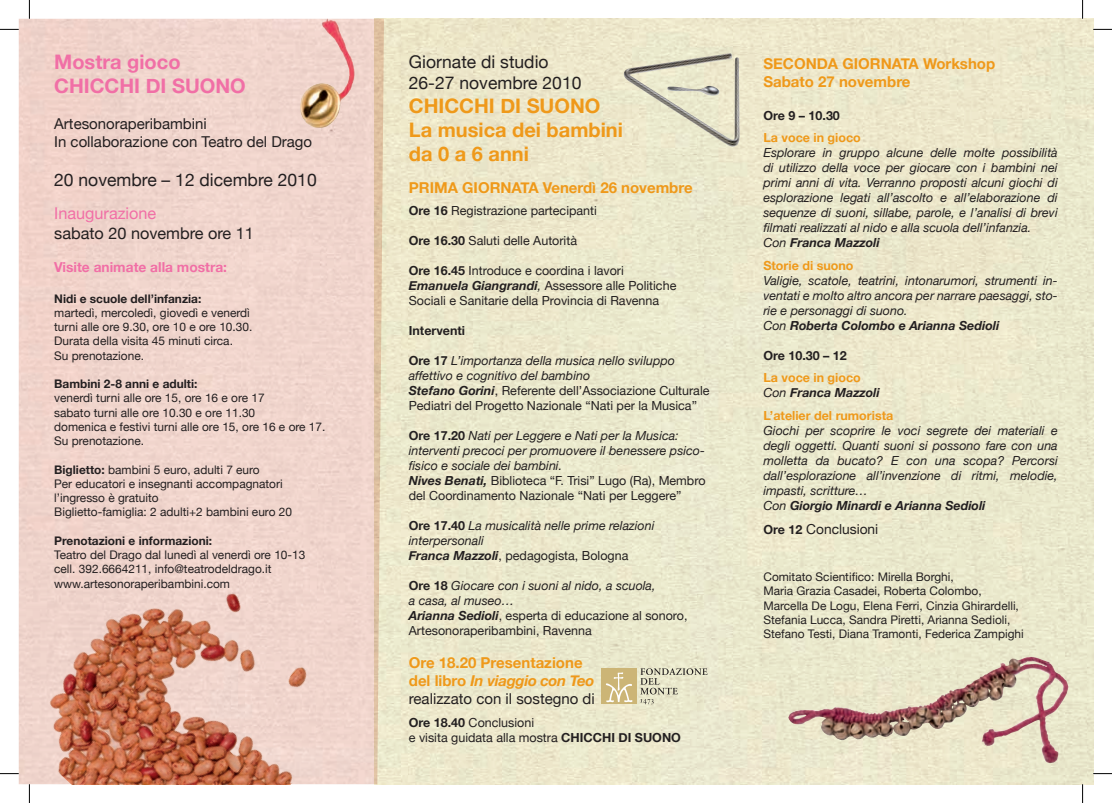
<style>
.page{position:relative;width:1112px;height:803px;background:#fff}
.page>*{position:absolute;margin:0;border:0;box-sizing:border-box;transform-origin:0 0}
.t1{font:700 20px/24px "Helvetica Neue";color:#ef991a}
.t2{font:700 20px/24px "Helvetica Neue";color:#f16fa6}
.t3{font:17.5px/21px "Helvetica Neue";color:#231f20}
.t4{font:16.25px "Helvetica Neue";color:#231f20}
.t5{font:16.25px "Helvetica Neue";color:#f16fa6}
.t6{font:700 15px/18px "Helvetica Neue";color:#ef991a}
.t7{font:15px/18px "Helvetica Neue";color:#231f20}
.t8{font:700 13.75px "Helvetica Neue";color:#f16fa6}
.t9{font:13.75px "Helvetica Neue";color:#231f20}
.t10{font:italic 12.5px/15px "Helvetica Neue";color:#231f20}
.t11{font:12.5px/15px "Helvetica Neue";color:#231f20}
.t12{font:700 12.5px/15px "Helvetica Neue";color:#ef991a}
.t13{font:700 12.5px "Helvetica Neue";color:#231f20}
.t14{font:11.88px/14.2px "Helvetica Neue";color:#231f20}
.t15{font:700 11.88px "Helvetica Neue";color:#231f20}
.s1{font-weight:700}
.s2{font-weight:700;font-style:italic}
.s3{font-style:italic}
.s4{font-weight:700;font-style:normal}
.s5{font-style:normal}
.s6{font-weight:400;color:#231f20}
.s7{font-weight:400;font-style:italic;color:#231f20}
.s8{font-style:italic;color:#231f20}
.s9{font-weight:700;font-size:12.5px}
</style>
<div class="page">
<img style="left:374px;top:19px;width:718px;height:765px">
<img style="left:623px;top:53px;width:116px;height:94px">
<img style="left:788px;top:657px;width:241px;height:84px">
<img style="left:291px;top:19px;width:66px;height:112px">
<img style="left:19px;top:502px;width:349px;height:282px">
<div style="left:601px;top:668px;width:36px;height:36px;background:#ccb576"></div>
<svg style="left:606px;top:672px;width:26px;height:30px"></svg>
<svg style="left:640px;top:668px;width:67px;height:36px;background:#d3d1b8"></svg>
<svg style="left:0;top:29px;width:19px;height:1px"></svg>
<svg style="left:1092px;top:29px;width:19px;height:1px"></svg>
<svg style="left:0;top:773px;width:19px;height:1px"></svg>
<svg style="left:1092px;top:773px;width:19px;height:1px"></svg>
<svg style="left:29px;top:0;width:1px;height:19px"></svg>
<svg style="left:29px;top:784px;width:1px;height:19px"></svg>
<svg style="left:1081px;top:0;width:2px;height:19px"></svg>
<svg style="left:1081px;top:784px;width:2px;height:19px"></svg>
<h1 class="t2" style="left:54px;top:50px;width:134px">Mostra gioco<br>CHICCHI DI SUONO</h1>
<p class="t7" style="left:54px;top:115px;width:259px">Artesonoraperibambini<br>In collaborazione con Teatro del Drago</p>
<h2 class="t3" style="left:54px;top:169px;width:264px">20 novembre – 12 dicembre 2010</h2>
<h3 class="t5" style="left:54px;top:204px;width:104px">Inaugurazione</h3>
<h3 class="t4" style="left:54px;top:223px;width:201px">sabato 20 novembre ore 11</h3>
<p class="t8" style="left:54px;top:258px;width:174px">Visite animate alla mostra:</p>
<p class="t15" style="left:54px;top:291px;width:149px">Nidi e scuole dell’infanzia:</p>
<p class="t14" style="left:54px;top:305px;width:199px">martedì, mercoledì, giovedì e venerdì turni alle ore 9.30, ore 10 e ore 10.30.<br>Durata della visita 45 minuti circa.<br>Su prenotazione.</p>
<p class="t15" style="left:54px;top:376px;width:145px">Bambini 2-8 anni e adulti:</p>
<p class="t14" style="left:54px;top:391px;width:272px">venerdì turni alle ore 15, ore 16 e ore 17<br>sabato turni alle ore 10.30 e ore 11.30<br>domenica e festivi turni alle ore 15, ore 16 e ore 17.<br>Su prenotazione.</p>
<p class="t14" style="left:54px;top:462px;width:239px"><span class="s1">Biglietto:</span> bambini 5 euro, adulti 7 euro<br>Per educatori e insegnanti accompagnatori l’ingresso è gratuito<br>Biglietto-famiglia: 2 adulti+2 bambini euro 20</p>
<p class="t15" style="left:54px;top:533px;width:159px">Prenotazioni e informazioni:</p>
<p class="t14" style="left:54px;top:547px;width:252px">Teatro del Drago dal lunedì al venerdì ore 10-13 cell. 392.6664211, info@teatrodeldrago.it www.artesonoraperibambini.com</p>
<h2 class="t3" style="left:409px;top:51px;width:174px">Giornate di studio<br>26-27 novembre 2010</h2>
<h1 class="t1" style="left:409px;top:94px;width:215px">CHICCHI DI SUONO<br>La musica dei bambini da 0 a 6 anni</h1>
<p class="t6" style="left:409px;top:178px;width:285px">Prima giornata Venerdì 26 novembre</p>
<p class="t11" style="left:409px;top:203px;width:189px"><span class="s1">Ore 16</span> Registrazione partecipanti</p>
<p class="t11" style="left:409px;top:233px;width:170px"><span class="s1">Ore 16.30</span> Saluti delle Autorità</p>
<p class="t11" style="left:409px;top:263px;width:269px"><span class="s1">Ore 16.45</span> Introduce e coordina i lavori<br><span class="s2">Emanuela Giangrandi</span><span class="s3">,</span> Assessore alle Politiche<br>Sociali e Sanitarie della Provincia di Ravenna</p>
<p class="t13" style="left:409px;top:323px;width:58px">Interventi</p>
<p class="t11" style="left:409px;top:353px;width:302px"><span class="s1">Ore 17</span> <span class="s3">L’importanza della musica nello sviluppo affettivo e cognitivo del bambino<br></span><span class="s2">Stefano Gorini</span>, Referente dell’Associazione Culturale Pediatri del Progetto Nazionale “Nati per la Musica”</p>
<p class="t10" style="left:409px;top:428px;width:298px"><span class="s4">Ore 17.20</span> Nati per Leggere e Nati per la Musica: interventi precoci per promuovere il benessere psico&shy;fisico e sociale dei bambini.<br><span class="s1">Nives Benati,</span> <span class="s5">Biblioteca “F. Trisi” Lugo (Ra), Membro del Coordinamento Nazionale “Nati per Leggere”</span></p>
<p class="t10" style="left:409px;top:518px;width:247px"><span class="s4">Ore 17.40</span> La musicalità nelle prime relazioni interpersonali<br><span class="s1">Franca Mazzoli</span><span class="s5">, pedagogista, Bologna</span></p>
<p class="t11" style="left:409px;top:578px;width:280px"><span class="s1">Ore 18</span> <span class="s3">Giocare con i suoni al nido, a scuola,<br>a casa, al museo…<br></span><span class="s2">Arianna Sedioli</span>, esperta di educazione al sonoro, Artesonoraperibambini, Ravenna</p>
<p class="t6" style="left:409px;top:654px;width:187px">Ore 18.20 Presentazione del libro <span class="s3">In viaggio con Teo </span><span class="s6">realizzato con il sostegno di</span></p>
<p class="t11" style="left:409px;top:715px;width:236px"><span class="s1">Ore 18.40</span> Conclusioni<br>e visita guidata alla mostra <span class="s1">CHICCHI DI SUONO</span></p>
<p class="t6" style="left:763px;top:54px;width:233px">Seconda giornata Workshop<br>Sabato 27 novembre</p>
<p class="t13" style="left:763px;top:108px;width:78px">Ore 9 – 10.30</p>
<p class="t12" style="left:763px;top:130px;width:99px">La voce in gioco</p>
<p class="t10" style="left:763px;top:145px;width:296px">Esplorare in gruppo alcune delle molte possibilità di utilizzo della voce per giocare con i bambini nei primi anni di vita. Verranno proposti alcuni giochi di esplorazione legati all’ascolto e all’elaborazione di sequenze di suoni, sillabe, parole, e l’analisi di brevi filmati realizzati al nido e alla scuola dell’infanzia.<br>Con <span class="s1">Franca Mazzoli</span></p>
<p class="t12" style="left:763px;top:258px;width:92px">Storie di suono</p>
<p class="t10" style="left:763px;top:273px;width:296px">Valigie, scatole, teatrini, intonarumori, strumenti in&shy;ventati e molto altro ancora per narrare paesaggi, sto&shy;rie e personaggi di suono.<br>Con <span class="s1">Roberta Colombo e Arianna Sedioli</span></p>
<p class="t13" style="left:763px;top:348px;width:85px">Ore 10.30 – 12</p>
<p class="t12" style="left:763px;top:370px;width:118px">La voce in gioco<br><span class="s7">Con</span> <span class="s8">Franca Mazzoli</span></p>
<p class="t12" style="left:763px;top:408px;width:131px">L’atelier del rumorista</p>
<p class="t10" style="left:763px;top:423px;width:296px">Giochi per scoprire le voci segrete dei materiali e degli oggetti. Quanti suoni si possono fare con una molletta da bucato? E con una scopa? Percorsi dall’esplorazione all’invenzione di ritmi, melodie, impasti, scritture…<br>Con <span class="s1">Giorgio Minardi e Arianna Sedioli</span></p>
<p class="t9" style="left:763px;top:521px;width:116px"><span class="s9">Ore 12</span> Conclusioni</p>
<p class="t14" style="left:763px;top:570px;width:262px">Comitato Scientifico: Mirella Borghi,<br>Maria Grazia Casadei, Roberta Colombo, Marcella De Logu, Elena Ferri, Cinzia Ghirardelli, Stefania Lucca, Sandra Piretti, Arianna Sedioli, Stefano Testi, Diana Tramonti, Federica Zampighi</p>
</div>
